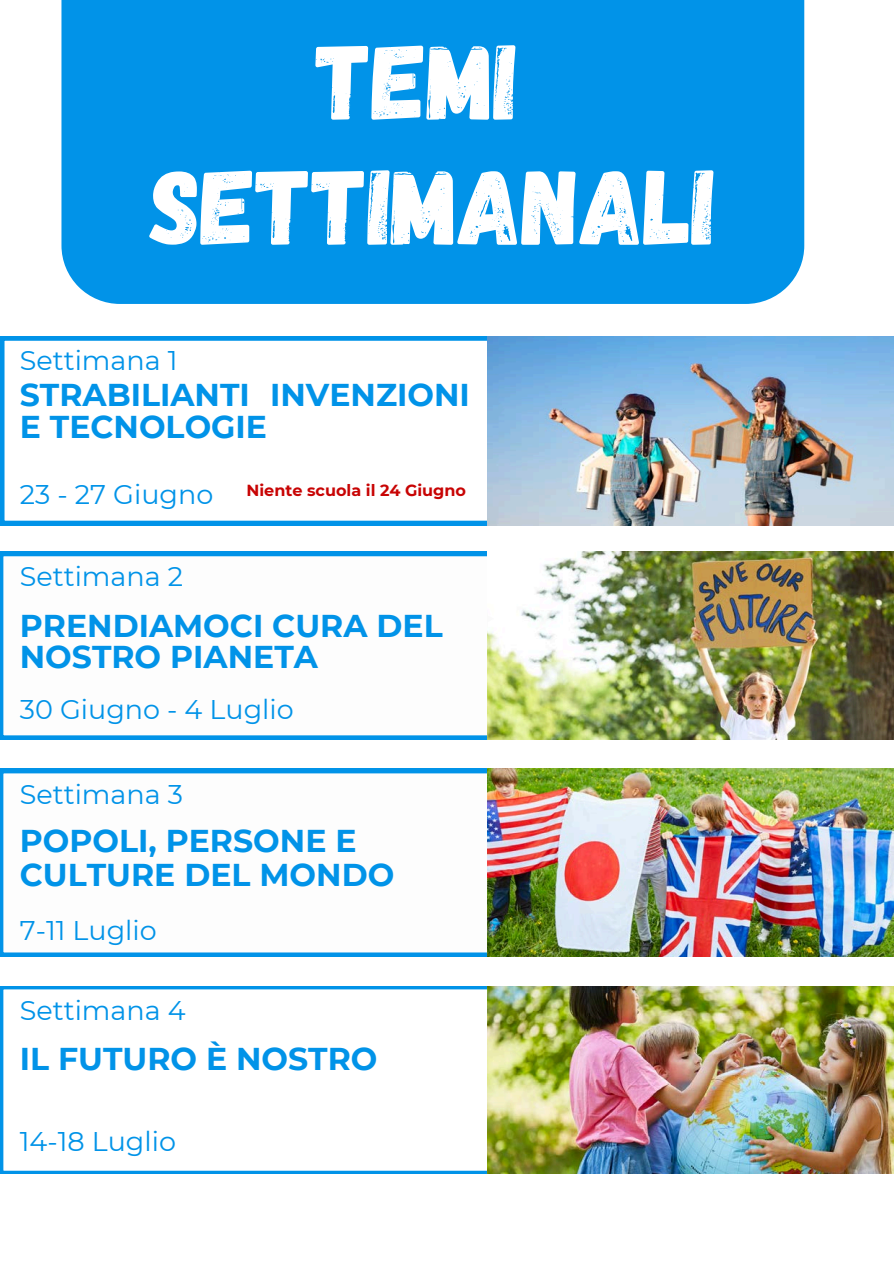
<style>
.page{position:relative;width:894px;height:1264px;background:#fff}
.page>*{position:absolute;margin:0;border:0;box-sizing:border-box;transform-origin:0 0}
.t1{font:106.2px/124.9px "Gagalin";color:#fff;text-align:center}
.t2{font:700 31.5px/33px "Montserrat";color:#0193e8}
.t3{font:27px "Montserrat";color:#0193e8}
.t4{font:700 16.05px "Montserrat";color:#c80404}
</style>
<div class="page">
<svg style="left:0;top:552px;width:487px;height:187px"></svg>
<img style="left:487px;top:552px;width:406px;height:187px">
<svg style="left:0;top:769px;width:488px;height:187px"></svg>
<img style="left:488px;top:769px;width:405px;height:187px">
<svg style="left:0;top:986px;width:487px;height:187px"></svg>
<img style="left:487px;top:986px;width:406px;height:187px">
<div style="left:61px;top:0;width:743px;height:304px;background:#0193e8"></div>
<svg style="left:0;top:336px;width:487px;height:189px"></svg>
<img style="left:487px;top:336px;width:406px;height:189px">
<h4 class="t1" style="left:150px;top:14px;width:566px">TEMI<br>SETTIMANALI</h4>
<h2 class="t3" style="left:20px;top:344px;width:159px">Settimana 1</h2>
<h2 class="t2" style="left:20px;top:379px;width:451px;line-height:31.5px">STRABILIANTI INVENZIONI<br>E TECNOLOGIE</h2>
<h4 class="t3" style="left:20px;top:478px;width:195px">23 - 27 Giugno</h4>
<p class="t4" style="left:246px;top:480px;width:221px">Niente scuola il 24 Giugno</p>
<h1 class="t3" style="left:20px;top:560px;width:165px">Settimana 2</h1>
<h3 class="t2" style="left:20px;top:609px;width:424px">PRENDIAMOCI CURA DEL</h3>
<h4 class="t2" style="left:20px;top:640px;width:299px">NOSTRO PIANETA</h4>
<p class="t3" style="left:20px;top:693px;width:275px">30 Giugno - 4 Luglio</p>
<p class="t3" style="left:20px;top:778px;width:165px">Settimana 3</p>
<h4 class="t2" style="left:20px;top:824px;width:376px">POPOLI, PERSONE E<br>CULTURE DEL MONDO</h4>
<h2 class="t3" style="left:20px;top:913px;width:138px">7-11 Luglio</h2>
<h2 class="t3" style="left:20px;top:993px;width:167px">Settimana 4</h2>
<h4 class="t2" style="left:20px;top:1041px;width:359px">IL FUTURO È NOSTRO</h4>
<p class="t3" style="left:20px;top:1124px;width:158px">14-18 Luglio</p>
</div>
